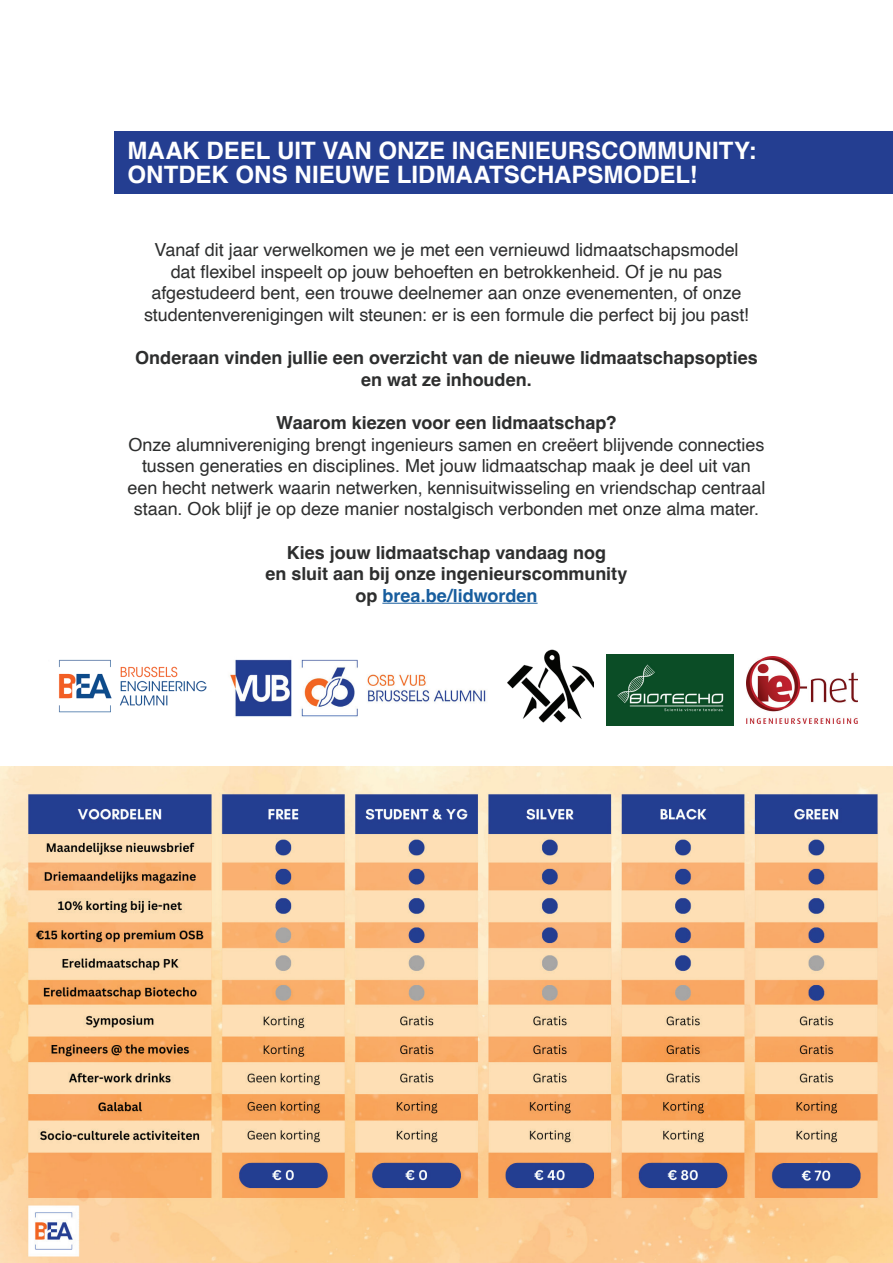
<style>
.page{position:relative;width:893px;height:1263px;background:#fff}
.page>*{position:absolute;margin:0;border:0;box-sizing:border-box;transform-origin:0 0}
.t1{font:700 24px/24px "Helvetica";color:#fff}
.t2{font:18px/21.6px "Helvetica";letter-spacing:-.005em;color:#2d2e2e;text-align:center}
.t3{font:700 18px/21.6px "Helvetica";color:#2d2e2e;text-align:center}
.s1{color:#175d9e}
</style>
<div class="page">
<div style="left:115px;top:131px;width:778px;height:63px;background:#243e91"></div>
<hr style="left:382px;top:603px;width:156px;height:1px;background:#175d9e">
<img style="left:607px;top:654px;width:126px;height:72px">
<img style="left:59px;top:659px;width:148px;height:54px">
<img style="left:230px;top:659px;width:256px;height:58px">
<img style="left:507px;top:649px;width:87px;height:74px">
<img style="left:746px;top:657px;width:111px;height:67px">
<img style="left:0;top:766px;width:893px;height:497px">
<h1 class="t1" style="left:128px;top:141px;width:630px">MAAK DEEL UIT VAN ONZE INGENIEURSCOMMUNITY:<br>ONTDEK ONS NIEUWE LIDMAATSCHAPSMODEL!</h1>
<p class="t2" style="left:144px;top:240px;width:606px">Vanaf dit jaar verwelkomen we je met een vernieuwd lidmaatschapsmodel dat flexibel inspeelt op jouw behoeften en betrokkenheid. Of je nu pas afgestudeerd bent, een trouwe deelnemer aan onze evenementen, of onze studentenverenigingen wilt steunen: er is een formule die perfect bij jou past!</p>
<p class="t3" style="left:135px;top:349px;width:624px">Onderaan vinden jullie een overzicht van de nieuwe lidmaatschapsopties en wat ze inhouden.</p>
<p class="t3" style="left:276px;top:414px;width:342px">Waarom kiezen voor een lidmaatschap?</p>
<p class="t2" style="left:128px;top:434px;width:639px">Onze alumnivereniging brengt ingenieurs samen en creëert blijvende connecties tussen generaties en disciplines. Met jouw lidmaatschap maak je deel uit van een hecht netwerk waarin netwerken, kennisuitwisseling en vriendschap centraal staan. Ook blijf je op deze manier nostalgisch verbonden met onze alma mater.</p>
<p class="t3" style="left:265px;top:543px;width:364px">Kies jouw lidmaatschap vandaag nog<br>en sluit aan bij onze ingenieurscommunity op <span class="s1">brea.be/lidworden</span></p>
</div>
